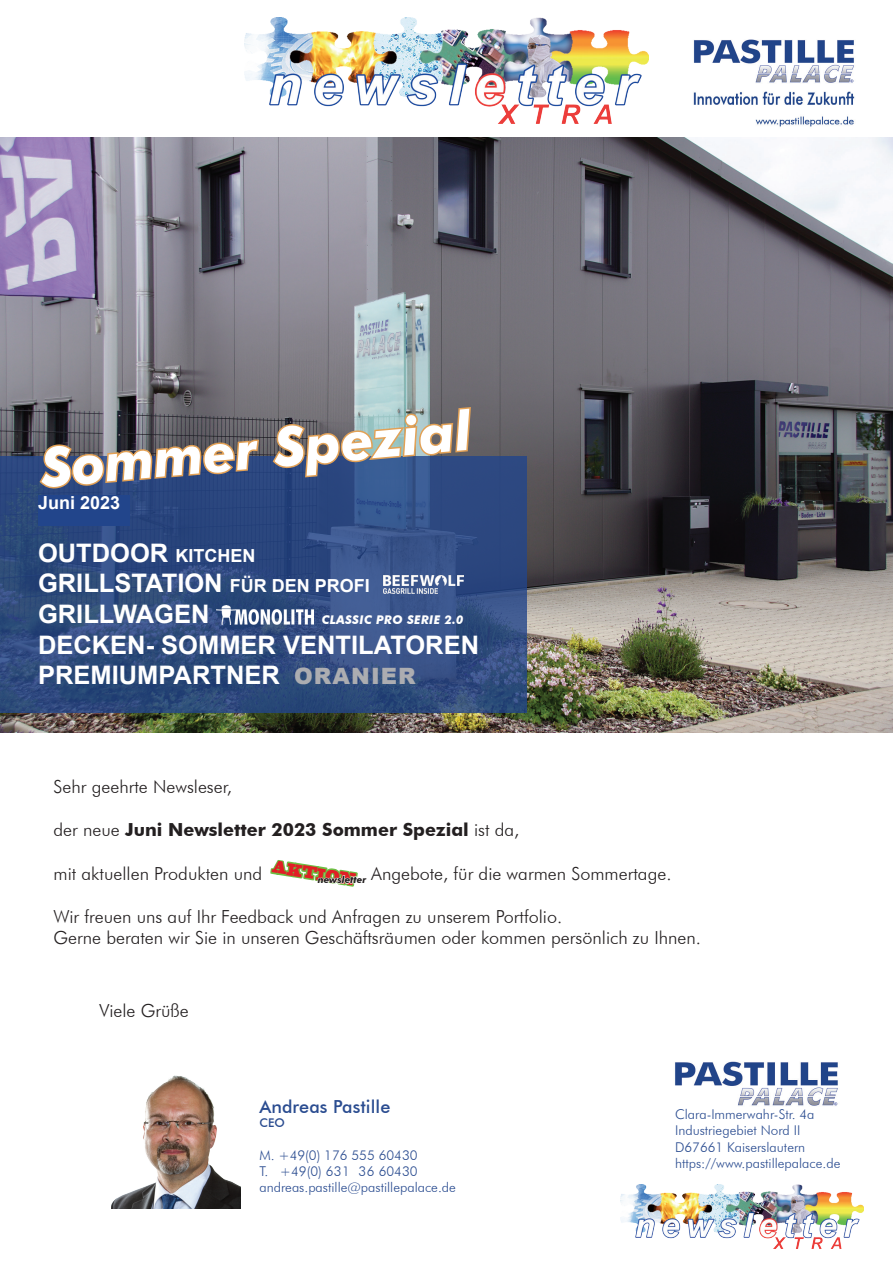
<style>
.page{position:relative;width:893px;height:1263px;background:#fff}
.page>*{position:absolute;margin:0;border:0;box-sizing:border-box;transform-origin:0 0}
.t1{font:italic 700 54px "Futura BT";color:#fff}
.t2{font:700 25.5px/30.6px "Arial";color:#fff}
.t3{font:300 18px/21.6px "Futura BT";color:#231f20}
.t4{font:700 18px "Futura BT";color:#231f20}
.t5{font:500 18px "Futura BT";letter-spacing:.005em;color:#2a4c90}
.t6{font:700 18px "Arial";color:#fff}
.t7{font:16.2px "Blackoak Std";color:#e11e25;scale:.5 1}
.t8{font:300 13.5px/16.2px "Futura BT";color:#2a4c90}
.t9{font:italic 700 12px "Futura BT";letter-spacing:.025em;color:#fff}
.t10{font:500 12px "Futura BT";color:#2a4c90}
.t11{font:italic 700 9.45px "Futura BT";color:#231f20}
.s1{font-size:18px}
.s2{font-weight:900;font-size:22.5px;color:#acadb1}
.s3{font-weight:300}
</style>
<div class="page">
<img style="left:0;top:137px;width:893px;height:596px">
<img style="left:693px;top:39px;width:162px;height:88px">
<img style="left:621px;top:1184px;width:242px;height:64px">
<img style="left:675px;top:1061px;width:163px;height:45px">
<img style="left:112px;top:1075px;width:128px;height:134px">
<img style="left:245px;top:17px;width:404px;height:106px">
<svg style="left:270px;top:860px;width:88px;height:27px"></svg>
<svg style="left:0;top:456px;width:526px;height:256px;background:#304c80"></svg>
<svg style="left:37px;top:372px;width:224px;height:160px;background:#5c5f71"></svg>
<svg style="left:270px;top:371px;width:203px;height:143px;background:#6b7687"></svg>
<img style="left:383px;top:575px;width:80px;height:11px">
<img style="left:383px;top:588px;width:55px;height:5px">
<img style="left:216px;top:605px;width:98px;height:20px">
<h1 class="t1" style="left:38px;top:435px;width:433px;rotate:-5deg">Sommer Spezial</h1>
<p class="t6" style="left:38px;top:490px;width:84px">Juni 2023</p>
<h2 class="t2" style="left:38px;top:538px;width:443px">OUTDOOR <span class="s1">KITCHEN<br></span>GRILLSTATION <span class="s1">FÜR DEN PROFI<br></span>GRILLWAGEN<br>DECKEN- SOMMER VENTILATOREN<br>PREMIUMPARTNER <span class="s2">ORANIER</span></h2>
<p class="t9" style="left:322px;top:612px;width:143px">CLASSIC PRO SERIE 2.0</p>
<p class="t3" style="left:54px;top:776px;width:180px">Sehr geehrte Newsleser,</p>
<p class="t4" style="left:54px;top:819px;width:467px"><span class="s3">der neue</span> Juni Newsletter 2023 Sommer Spezial <span class="s3">ist da,</span></p>
<p class="t3" style="left:54px;top:862px;width:210px">mit aktuellen Produkten und</p>
<p class="t3" style="left:371px;top:862px;width:302px">Angebote, für die warmen Sommertage.</p>
<p class="t3" style="left:54px;top:905px;width:649px">Wir freuen uns auf Ihr Feedback und Anfragen zu unserem Portfolio.<br>Gerne beraten wir Sie in unseren Geschäftsräumen oder kommen persönlich zu Ihnen.</p>
<p class="t7" style="left:274px;top:856px;width:170px;rotate:9deg">AKTION</p>
<p class="t11" style="left:318px;top:874px;width:50px">newsletter</p>
<p class="t3" style="left:99px;top:999px;width:91px">Viele Grüße</p>
<p class="t5" style="left:259px;top:1096px;width:132px">Andreas Pastille</p>
<p class="t10" style="left:259px;top:1116px;width:27px">CEO</p>
<p class="t8" style="left:259px;top:1147px;width:198px">M. +49(0) 176 555 60430<br>T. +49(0) 631 36 60430 andreas.pastille@pastillepalace.de</p>
<p class="t8" style="left:675px;top:1106px;width:167px">Clara-Immerwahr-Str. 4a<br>Industriegebiet Nord II<br>D67661 Kaiserslautern https://www.pastillepalace.de</p>
</div>
